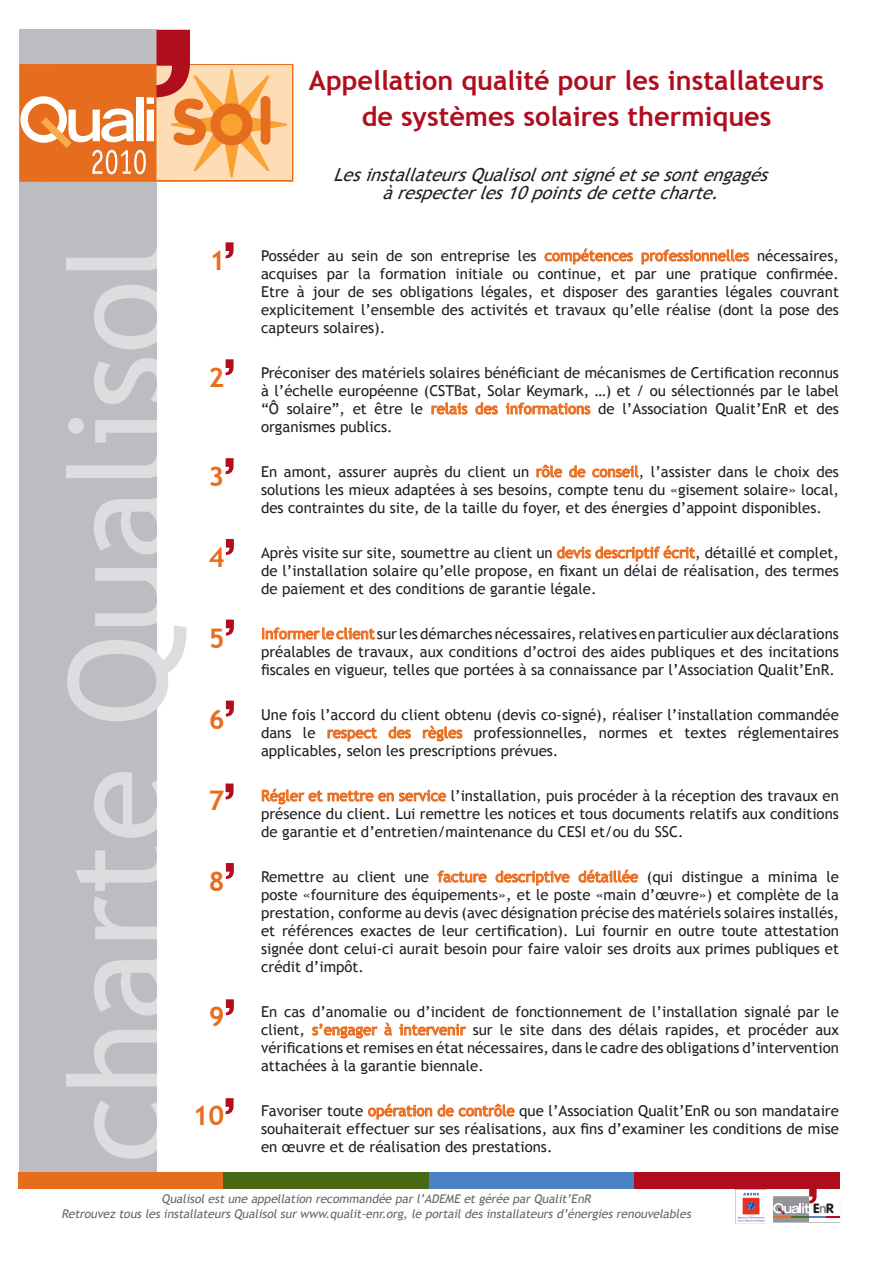
<style>
.page{position:relative;width:893px;height:1263px;background:#fff}
.page>*{position:absolute;margin:0;border:0;box-sizing:border-box;transform-origin:0 0}
.t1{font:136.5px "Trebuchet MS";color:#dcdddf}
.t2{font:700 27px/36px "Trebuchet MS";color:#b00d1d;text-align:center}
.t3{font:700 27px "Trebuchet MS";color:#ea6d1f}
.t4{font:italic 18px/18px "Trebuchet MS";color:#231f20;text-align:center}
.t5{font:15px/18px "Trebuchet MS";color:#231f20;text-align:justify}
.t6{font:italic 12px/15px "Trebuchet MS";color:#626568;text-align:center}
.s1{color:#ea6d1f}
</style>
<div class="page">
<div style="left:19px;top:30px;width:138px;height:1152px;background:#bcbdc0"></div>
<div style="left:18px;top:1172px;width:206px;height:16px;background:#e66c1e"></div>
<div style="left:223px;top:1172px;width:206px;height:16px;background:#496814"></div>
<div style="left:429px;top:1172px;width:206px;height:16px;background:#4b82c3"></div>
<div style="left:634px;top:1172px;width:206px;height:16px;background:#b00d1d"></div>
<svg style="left:545px;top:249px;width:88px;height:15px"></svg>
<svg style="left:642px;top:250px;width:107px;height:14px"></svg>
<svg style="left:432px;top:403px;width:35px;height:11px"></svg>
<svg style="left:476px;top:403px;width:22px;height:11px"></svg>
<svg style="left:506px;top:403px;width:84px;height:11px"></svg>
<svg style="left:537px;top:465px;width:25px;height:12px"></svg>
<svg style="left:569px;top:466px;width:16px;height:11px"></svg>
<svg style="left:592px;top:466px;width:46px;height:11px"></svg>
<svg style="left:557px;top:546px;width:138px;height:15px"></svg>
<svg style="left:262px;top:628px;width:113px;height:11px"></svg>
<svg style="left:328px;top:727px;width:49px;height:14px"></svg>
<svg style="left:389px;top:727px;width:22px;height:11px"></svg>
<svg style="left:423px;top:726px;width:39px;height:15px"></svg>
<svg style="left:262px;top:789px;width:184px;height:15px"></svg>
<svg style="left:438px;top:871px;width:49px;height:11px"></svg>
<svg style="left:496px;top:871px;width:73px;height:14px"></svg>
<svg style="left:579px;top:870px;width:59px;height:12px"></svg>
<svg style="left:312px;top:1024px;width:65px;height:14px"></svg>
<svg style="left:385px;top:1023px;width:7px;height:12px"></svg>
<svg style="left:400px;top:1024px;width:66px;height:11px"></svg>
<svg style="left:368px;top:1104px;width:64px;height:15px"></svg>
<svg style="left:438px;top:1104px;width:76px;height:12px"></svg>
<svg style="left:226px;top:242px;width:8px;height:17px"></svg>
<svg style="left:226px;top:359px;width:8px;height:17px"></svg>
<svg style="left:226px;top:458px;width:8px;height:17px"></svg>
<svg style="left:226px;top:539px;width:8px;height:16px"></svg>
<svg style="left:226px;top:620px;width:8px;height:16px"></svg>
<svg style="left:226px;top:701px;width:8px;height:16px"></svg>
<svg style="left:226px;top:783px;width:8px;height:17px"></svg>
<svg style="left:226px;top:863px;width:8px;height:16px"></svg>
<svg style="left:226px;top:999px;width:8px;height:17px"></svg>
<svg style="left:226px;top:1098px;width:8px;height:17px"></svg>
<div style="left:773px;top:1196px;width:67px;height:26px;background:#939598"></div>
<div style="left:809px;top:1196px;width:31px;height:26px;background:#fff"></div>
<svg style="left:773px;top:1188px;width:67px;height:30px"></svg>
<img style="left:736px;top:1192px;width:30px;height:32px">
<div style="left:156px;top:64px;width:137px;height:118px;background:#e66c1e"></div>
<div style="left:156px;top:66px;width:136px;height:114px;background:#fedcb4"></div>
<div style="left:19px;top:64px;width:138px;height:118px;background:#e66c1e"></div>
<svg style="left:20px;top:30px;width:267px;height:147px"></svg>
<h1 class="t1" style="left:38px;top:1163px;width:924px;rotate:-90deg">charte Qualisol</h1>
<h2 class="t3" style="left:210px;top:244px;width:17px">1</h2>
<h2 class="t3" style="left:208px;top:361px;width:17px">2</h2>
<h2 class="t3" style="left:208px;top:460px;width:17px">3</h2>
<h2 class="t3" style="left:209px;top:540px;width:17px">4</h2>
<h2 class="t3" style="left:209px;top:621px;width:17px">5</h2>
<h2 class="t3" style="left:209px;top:702px;width:17px">6</h2>
<h2 class="t3" style="left:208px;top:784px;width:17px">7</h2>
<h2 class="t3" style="left:209px;top:864px;width:17px">8</h2>
<h2 class="t3" style="left:209px;top:1000px;width:17px">9</h2>
<h2 class="t3" style="left:193px;top:1099px;width:33px">10</h2>
<h2 class="t2" style="left:309px;top:62px;width:517px">Appellation qualité pour les installateurs de systèmes solaires thermiques</h2>
<p class="t4" style="left:333px;top:166px;width:443px">LesinstallateursQualisolontsignéetsesontengagés àrespecterles10pointsdecettecharte.</p>
<p class="t5" style="left:261px;top:247px;width:579px">Posséder au sein de son entreprise les <span class="s1">compétences professionnelles</span> nécessaires, acquises par la formation initiale ou continue, et par une pratique confirmée.<br>Etre à jour de ses obligations légales, et disposer des garanties légales couvrant explicitement l’ensemble des activités et travaux qu’elle réalise (dont la pose des capteurs solaires).</p>
<p class="t5" style="left:261px;top:364px;width:579px">Préconiser des matériels solaires bénéficiant de mécanismes de Certification reconnus à l’échelle européenne (CSTBat, Solar Keymark, …) et / ou sélectionnés par le label “Ô solaire”, et être le <span class="s1">relais des informations</span> de l’Association Qualit’EnR et des organismes publics.</p>
<p class="t5" style="left:261px;top:463px;width:579px">En amont, assurer auprès du client un <span class="s1">rôle de conseil</span>, l’assister dans le choix des solutions les mieux adaptées à ses besoins, compte tenu du «gisement solaire» local, des contraintes du site, de la taille du foyer, et des énergies d’appoint disponibles.</p>
<p class="t5" style="left:261px;top:544px;width:579px">Après visite sur site, soumettre au client un <span class="s1">devis descriptif écrit</span>, détaillé et complet, de l’installation solaire qu’elle propose, en fixant un délai de réalisation, des termes de paiement et des conditions de garantie légale.</p>
<p class="t5" style="left:261px;top:625px;width:579px"><span class="s1">Informer le client</span> sur les démarches nécessaires, relatives en particulier aux déclarations préalables de travaux, aux conditions d’octroi des aides publiques et des incitations fiscales en vigueur, telles que portées à sa connaissance par l’Association Qualit’EnR.</p>
<p class="t5" style="left:261px;top:706px;width:579px">Une fois l’accord du client obtenu (devis co-signé), réaliser l’installation commandée dans le <span class="s1">respect des règles</span> professionnelles, normes et textes réglementaires applicables, selon les prescriptions prévues.</p>
<p class="t5" style="left:261px;top:787px;width:579px"><span class="s1">Régler et mettre en service</span> l’installation, puis procéder à la réception des travaux en présence du client. Lui remettre les notices et tous documents relatifs aux conditions de garantie et d’entretien/maintenance du CESI et/ou du SSC.</p>
<p class="t5" style="left:261px;top:868px;width:579px">Remettre au client une <span class="s1">facture descriptive détaillée</span> (qui distingue a minima le poste «fourniture des équipements», et le poste «main d’œuvre») et complète de la prestation, conforme au devis (avec désignation précise des matériels solaires installés, et références exactes de leur certification). Lui fournir en outre toute attestation signée dont celui-ci aurait besoin pour faire valoir ses droits aux primes publiques et crédit d’impôt.</p>
<p class="t5" style="left:261px;top:1003px;width:579px">En cas d’anomalie ou d’incident de fonctionnement de l’installation signalé par le client, <span class="s1">s’engager à intervenir</span> sur le site dans des délais rapides, et procéder aux vérifications et remises en état nécessaires, dans le cadre des obligations d’intervention attachées à la garantie biennale.</p>
<p class="t5" style="left:261px;top:1102px;width:579px">Favoriser toute <span class="s1">opération de contrôle</span> que l’Association Qualit’EnR ou son mandataire souhaiterait effectuer sur ses réalisations, aux fins d’examiner les conditions de mise en œuvre et de réalisation des prestations.</p>
<p class="t6" style="left:62px;top:1191px;width:633px">Qualisol est une appellation recommandée par l’ADEME et gérée par Qualit’EnR<br>Retrouvez tous les installateurs Qualisol sur www.qualit-enr.org, le portail des installateurs d’énergies renouvelables</p>
</div>
